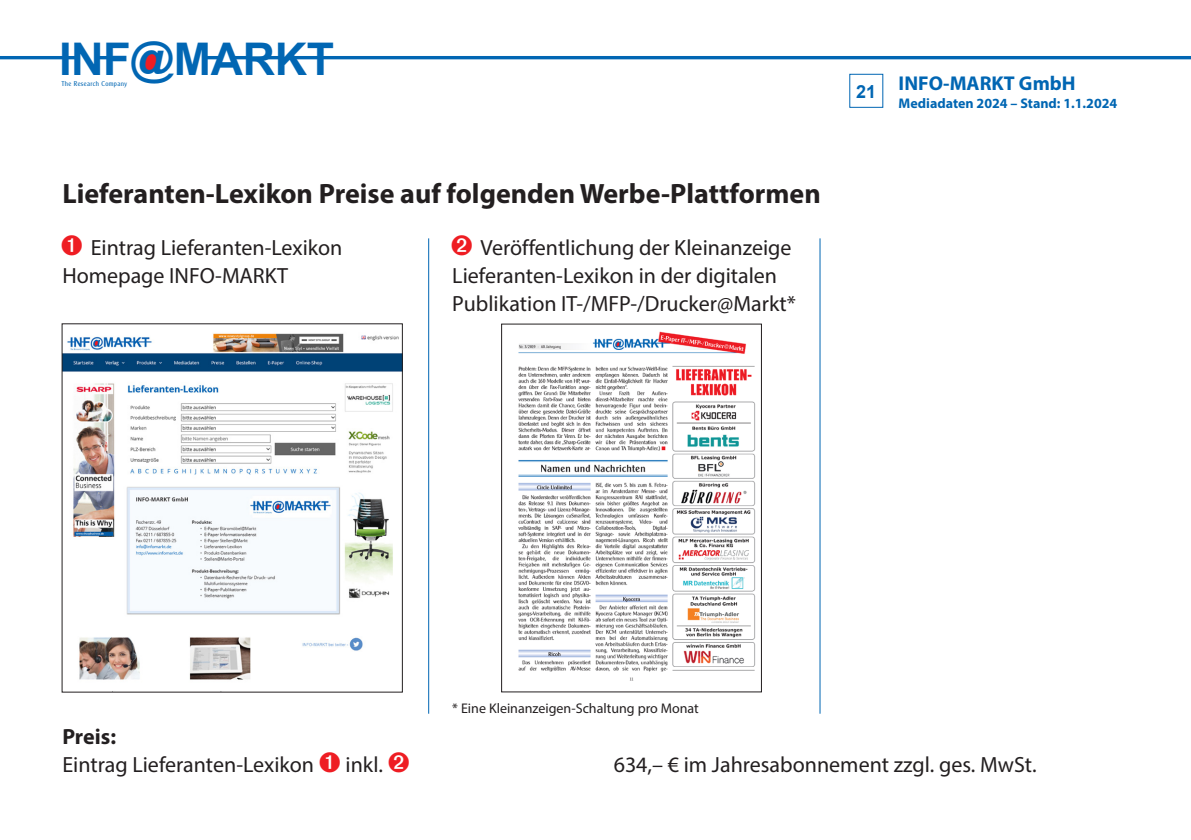
<style>
.page{position:relative;width:1191px;height:840px;background:#fff}
.page>*{position:absolute;margin:0;border:0;box-sizing:border-box;transform-origin:0 0}
.t1{font:700 45.2px "Arial";letter-spacing:-.005em;color:#0166b3}
.t2{font:700 28px "Myriad Pro";color:#231f20}
.t3{font:22px/28px "Myriad Pro";color:#231f20}
.t4{font:700 20px "Myriad Pro";color:#0166b3}
.t5{font:14px "Myriad Pro";color:#231f20}
.t6{font:700 14px "Myriad Pro";color:#0166b3}
.t7{font:6.8px "Cleargothic";letter-spacing:.06em;color:#0166b3;scale:.9 1}
.s1{font-size:45px}
.s2{font-weight:700}
.s3{color:#ee1d23}
</style>
<div class="page">
<div style="left:849px;top:74px;width:34px;height:34px;border:1px solid #0166b3"></div>
<hr style="left:0;top:56px;width:77px;height:3px;background:#0166b3">
<hr style="left:205px;top:56px;width:15px;height:3px;background:#0166b3">
<hr style="left:96px;top:56px;width:16px;height:3px;background:#0166b3">
<hr style="left:232px;top:56px;width:18px;height:3px;background:#0166b3">
<hr style="left:264px;top:56px;width:18px;height:3px;background:#0166b3">
<hr style="left:293px;top:56px;width:898px;height:3px;background:#0166b3">
<svg style="left:141px;top:52px;width:18px;height:21px"></svg>
<img style="left:518px;top:331px;width:238px;height:350px">
<div style="left:501px;top:323px;width:261px;height:369px;border:1px solid #231f20"></div>
<img style="left:64px;top:333px;width:337px;height:347px">
<hr style="left:428px;top:238px;width:1px;height:475px;background:#0166b3">
<hr style="left:819px;top:238px;width:1px;height:475px;background:#0166b3">
<h1 class="t1" style="left:59px;top:27px;width:277px">INF<span class="s1">@</span>MARKT</h1>
<p class="t7" style="left:62px;top:79px;width:74px">The Research Company</p>
<p class="t2" style="left:62px;top:175px;width:760px">Lieferanten-Lexikon Preise auf folgenden Werbe-Plattformen</p>
<p class="t3" style="left:62px;top:233px;width:281px;text-indent:28px">Eintrag Lieferanten-Lexikon<br>Homepage INFO-MARKT</p>
<p class="t3" style="left:452px;top:233px;width:345px;text-indent:28px">Veröffentlichung der Kleinanzeige<br>Lieferanten-Lexikon in der digitalen<br>Publikation IT-/MFP-/Drucker@Markt*</p>
<p class="t4" style="left:856px;top:70px;width:221px"><sub>21</sub> INFO-MARKT GmbH</p>
<p class="t6" style="left:898px;top:94px;width:220px">Mediadaten 2024 – Stand: 1.1.2024</p>
<p class="t5" style="left:452px;top:699px;width:248px">* Eine Kleinanzeigen-Schaltung pro Monat</p>
<p class="t3" style="left:62px;top:722px;width:349px"><span class="s2">Preis:<br></span>Eintrag Lieferanten-Lexikon <span class="s3">➊</span> inkl. <span class="s3">➋</span></p>
<p class="t3" style="left:614px;top:750px;width:424px">634,– € im Jahresabonnement zzgl. ges. MwSt.</p>
</div>
